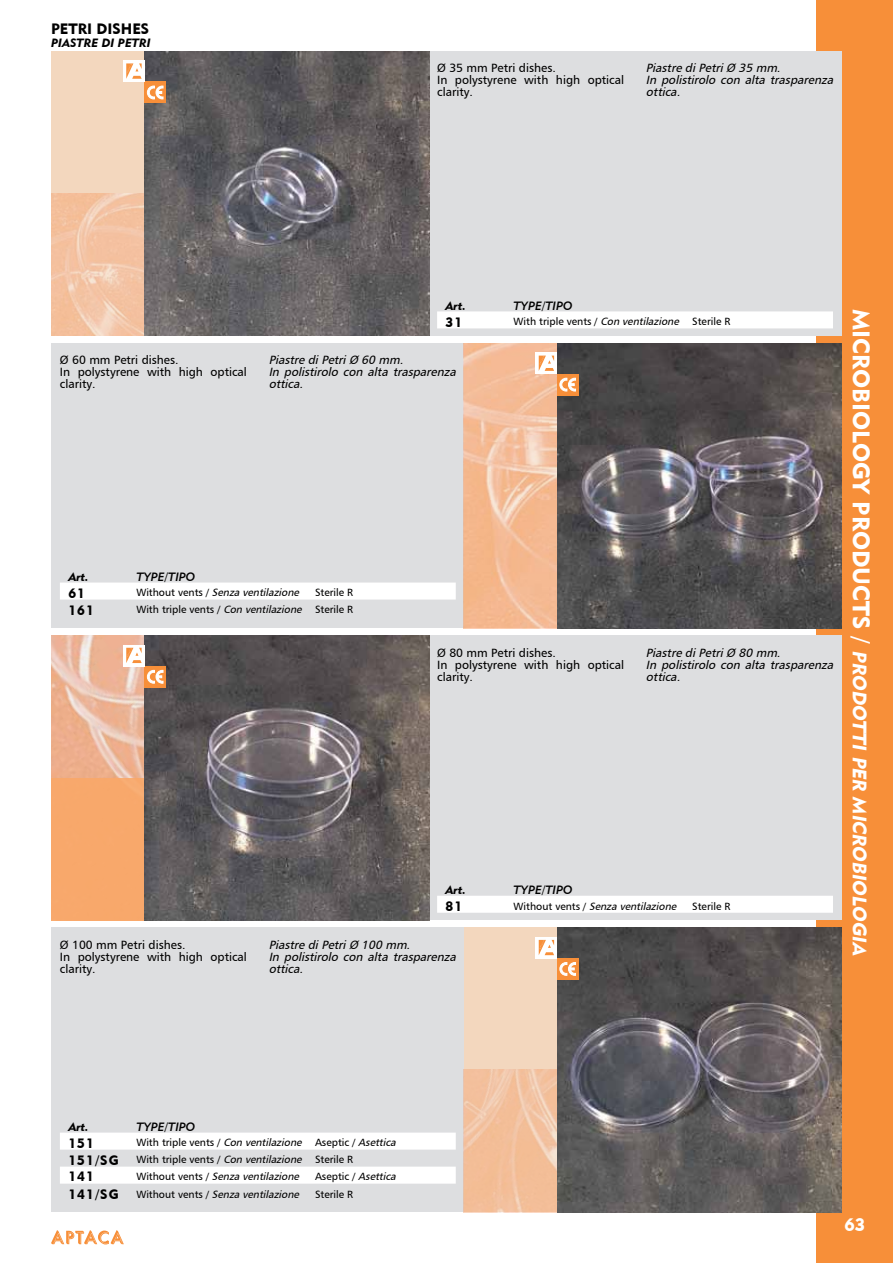
<style>
.page{position:relative;width:893px;height:1263px;background:#fff}
.page>*{position:absolute;margin:0;border:0;box-sizing:border-box;transform-origin:0 0}
.t1{font:italic 19.5px "Geometric 415 BT Black A";color:#fff}
.t2{font:18px "Geometric 415 BT Black A";color:#fff}
.t3{font:15px "Geometric 415 BT Black A";color:#000}
.t4{font:13.5px "Geometric 415 BT Black A";letter-spacing:.08em;color:#000}
.t5{font:italic 12px/12px "Humanist 777 BT Roman B";color:#000}
.t6{font:12px/12px "Humanist 777 BT Roman B";color:#000}
.t7{font:12px "Geometric 415 BT Medium Italic A";color:#000}
.t8{font:12px "Geometric 415 BT Black Italic A";color:#000}
.t9{font:10.5px "Humanist 777 BT Roman B";color:#000}
.t10{font:italic 10.5px "Humanist 777 BT Roman B";color:#000}
.s1{font-style:italic}
.s2{font-style:normal}
.s3{font-style:normal;font-size:24px}
</style>
<div class="page">
<div style="left:817px;top:0;width:76px;height:1263px;background:#f78f39"></div>
<svg style="left:51px;top:1230px;width:73px;height:14px"></svg>
<div style="left:51px;top:51px;width:791px;height:285px;background:#dddee0"></div>
<div style="left:51px;top:343px;width:791px;height:285px;background:#dddee0"></div>
<div style="left:51px;top:635px;width:791px;height:285px;background:#dddee0"></div>
<div style="left:51px;top:927px;width:791px;height:285px;background:#dddee0"></div>
<img style="left:163px;top:51px;width:266px;height:285px">
<svg style="left:163px;top:635px;width:266px;height:285px"></svg>
<svg style="left:576px;top:343px;width:266px;height:285px"></svg>
<img style="left:576px;top:927px;width:266px;height:285px">
<svg style="left:60px;top:1132px;width:396px;height:51px"></svg>
<div style="left:437px;top:896px;width:396px;height:17px;background:#fff"></div>
<div style="left:437px;top:311px;width:396px;height:17px;background:#fff"></div>
<div style="left:60px;top:582px;width:396px;height:17px;background:#fff"></div>
<svg style="left:163px;top:82px;width:3px;height:21px"></svg>
<svg style="left:51px;top:51px;width:112px;height:285px"></svg>
<svg style="left:163px;top:666px;width:3px;height:21px"></svg>
<svg style="left:51px;top:635px;width:112px;height:285px"></svg>
<div style="left:557px;top:374px;width:21px;height:21px;background:#f78f39"></div>
<svg style="left:464px;top:343px;width:112px;height:285px"></svg>
<div style="left:557px;top:958px;width:21px;height:21px;background:#f78f39"></div>
<svg style="left:464px;top:927px;width:112px;height:285px"></svg>
<p class="t3" style="left:51px;top:19px;width:100px">PETRI DISHES</p>
<p class="t8" style="left:51px;top:35px;width:101px">PIASTRE DI PETRI</p>
<p class="t6" style="left:437px;top:62px;width:189px">Ø 35 mm Petri dishes.<br>In polystyrene with high optical clarity.</p>
<p class="t5" style="left:646px;top:62px;width:192px">Piastre diPetriØ 35 mm.<br>In polistirolo con alta trasparenza ottica.</p>
<p class="t6" style="left:60px;top:354px;width:189px">Ø 60 mm Petri dishes.<br>In polystyrene with high optical clarity.</p>
<p class="t8" style="left:446px;top:298px;width:22px">Art.</p>
<p class="t7" style="left:514px;top:298px;width:60px">TYPE/TIPO</p>
<p class="t4" style="left:446px;top:314px;width:18px">31</p>
<p class="t9" style="left:514px;top:315px;width:218px">With triple vents / <span class="s1">Con ventilazione</span> Sterile R</p>
<p class="t5" style="left:269px;top:354px;width:192px">Piastre diPetriØ 60 mm.<br>In polistirolo con alta trasparenza ottica.</p>
<p class="t8" style="left:68px;top:569px;width:22px">Art.</p>
<p class="t7" style="left:136px;top:569px;width:60px">TYPE/TIPO</p>
<p class="t4" style="left:68px;top:585px;width:18px">61</p>
<p class="t10" style="left:136px;top:586px;width:167px"><span class="s2">W i t h o u t v e n t s /</span> Senza ventilazione</p>
<p class="t9" style="left:315px;top:586px;width:40px">Sterile R</p>
<p class="t4" style="left:68px;top:602px;width:27px">161</p>
<p class="t9" style="left:136px;top:603px;width:218px">With triple vents / <span class="s1">Con ventilazione</span> Sterile R</p>
<p class="t6" style="left:437px;top:646px;width:189px">Ø 80 mm Petri dishes.<br>In polystyrene with high optical clarity.</p>
<p class="t5" style="left:646px;top:646px;width:192px">Piastre diPetriØ 80 mm.<br>In polistirolo con alta trasparenza ottica.</p>
<p class="t8" style="left:446px;top:883px;width:22px">Art.</p>
<p class="t7" style="left:514px;top:883px;width:60px">TYPE/TIPO</p>
<p class="t4" style="left:446px;top:898px;width:18px">81</p>
<p class="t10" style="left:514px;top:899px;width:167px"><span class="s2">W i t h o u t v e n t s /</span> Senza ventilazione</p>
<p class="t9" style="left:692px;top:899px;width:40px">Sterile R</p>
<p class="t6" style="left:60px;top:938px;width:189px">Ø 100 mm Petri dishes.<br>In polystyrene with high optical clarity.</p>
<p class="t5" style="left:269px;top:938px;width:192px">Piastre diPetriØ 100 mm.<br>In polistirolo con alta trasparenza ottica.</p>
<h1 class="t1" style="left:872px;top:309px;width:652px;rotate:90deg"><span class="s3">M I C RO B I O L O GY P RO D U CT S /</span> PRODOTTI PER MICROBIOLOGIA</h1>
<p class="t8" style="left:68px;top:1119px;width:22px">Art.</p>
<p class="t7" style="left:136px;top:1119px;width:60px">TYPE/TIPO</p>
<p class="t4" style="left:68px;top:1135px;width:27px">151</p>
<p class="t9" style="left:136px;top:1136px;width:264px">W i t h t r i p l e v e n t s / <span class="s1">Con ventilazione</span> As e p t i c / <span class="s1">Asettica</span></p>
<p class="t4" style="left:68px;top:1151px;width:52px">151/SG</p>
<p class="t9" style="left:136px;top:1153px;width:218px">With triple vents / <span class="s1">Con ventilazione</span> Sterile R</p>
<p class="t4" style="left:68px;top:1168px;width:27px">141</p>
<p class="t10" style="left:136px;top:1170px;width:167px"><span class="s2">W i t h o u t v e n t s /</span> Senza ventilazione</p>
<p class="t9" style="left:315px;top:1170px;width:85px">A s e p t i c / <span class="s1">Asettica</span></p>
<p class="t4" style="left:68px;top:1186px;width:52px">141/SG</p>
<p class="t10" style="left:136px;top:1187px;width:167px"><span class="s2">W i t h o u t v e n t s /</span> Senza ventilazione</p>
<p class="t9" style="left:315px;top:1187px;width:40px">Sterile R</p>
<h2 class="t2" style="left:844px;top:1214px;width:22px">63</h2>
</div>
